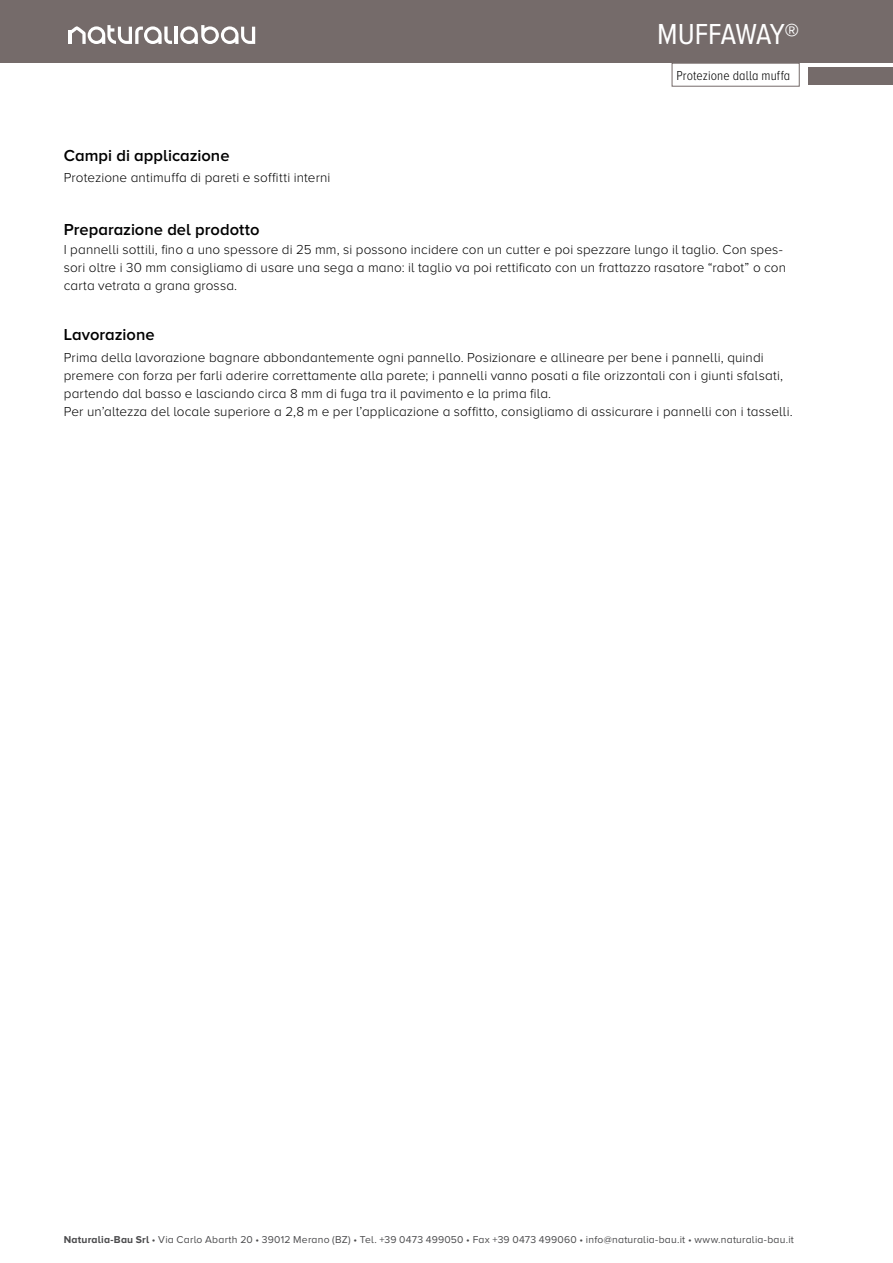
<style>
.page{position:relative;width:893px;height:1263px;background:#fff}
.page>*{position:absolute;margin:0;border:0;box-sizing:border-box;transform-origin:0 0}
.t1{font:30px "Proxima Nova A Cond";letter-spacing:-.025em;color:#fff}
.t2{font:600 16.5px "Proxima Nova A";color:#000}
.t3{font:300 13.5px/18px "Proxima Nova A";letter-spacing:.01em;color:#000}
.t4{font:300 13.5px "Proxima Nova A Cond";letter-spacing:.01em;color:#000}
.t5{font:10.35px "Proxima Nova A";letter-spacing:.02em;color:#4b4b4d}
.s1{font-weight:700}
</style>
<div class="page">
<div style="left:0;top:0;width:893px;height:63px;background:#756b6a"></div>
<div style="left:672px;top:63px;width:127px;height:23px;border:1px solid #756b6a"></div>
<div style="left:808px;top:67px;width:85px;height:17px;background:#756b6a"></div>
<hr style="left:174px;top:27px;width:4px;height:17px;background:#fff">
<svg style="left:180px;top:25px;width:75px;height:19px"></svg>
<svg style="left:68px;top:25px;width:104px;height:19px"></svg>
<h1 class="t1" style="left:657px;top:17px;width:144px">MUFFAWAY®</h1>
<p class="t2" style="left:64px;top:147px;width:167px">Campi di applicazione</p>
<p class="t3" style="left:64px;top:168px;width:268px">Protezione antimuffa di pareti e soffitti interni</p>
<p class="t4" style="left:676px;top:68px;width:115px">Protezione dalla muffa</p>
<p class="t2" style="left:64px;top:220px;width:197px">Preparazione del prodotto</p>
<p class="t3" style="left:64px;top:240px;width:724px">I pannelli sottili, fino a uno spessore di 25 mm, si possono incidere con un cutter e poi spezzare lungo il taglio. Con spes&shy;sori oltre i 30 mm consigliamo di usare una sega a mano: il taglio va poi rettificato con un frattazzo rasatore “rabot” o con carta vetrata a grana grossa.</p>
<p class="t2" style="left:64px;top:325px;width:92px">Lavorazione</p>
<p class="t3" style="left:64px;top:348px;width:730px">Prima della lavorazione bagnare abbondantemente ogni pannello. Posizionare e allineare per bene i pannelli, quindi premere con forza per farli aderire correttamente alla parete; i pannelli vanno posati a file orizzontali con i giunti sfalsati, partendo dal basso e lasciando circa 8 mm di fuga tra il pavimento e la prima fila.<br>Per un’altezza del locale superiore a 2,8 m e per l’applicazione a soffitto, consigliamo di assicurare i pannelli con i tasselli.</p>
<p class="t5" style="left:64px;top:1234px;width:732px"><span class="s1">Naturalia-Bau Srl</span> • Via Carlo Abarth 20 • 39012 Merano (BZ) • Tel. +39 0473 499050 • Fax +39 0473 499060 • info@naturalia-bau.it • www.naturalia-bau.it</p>
</div>
